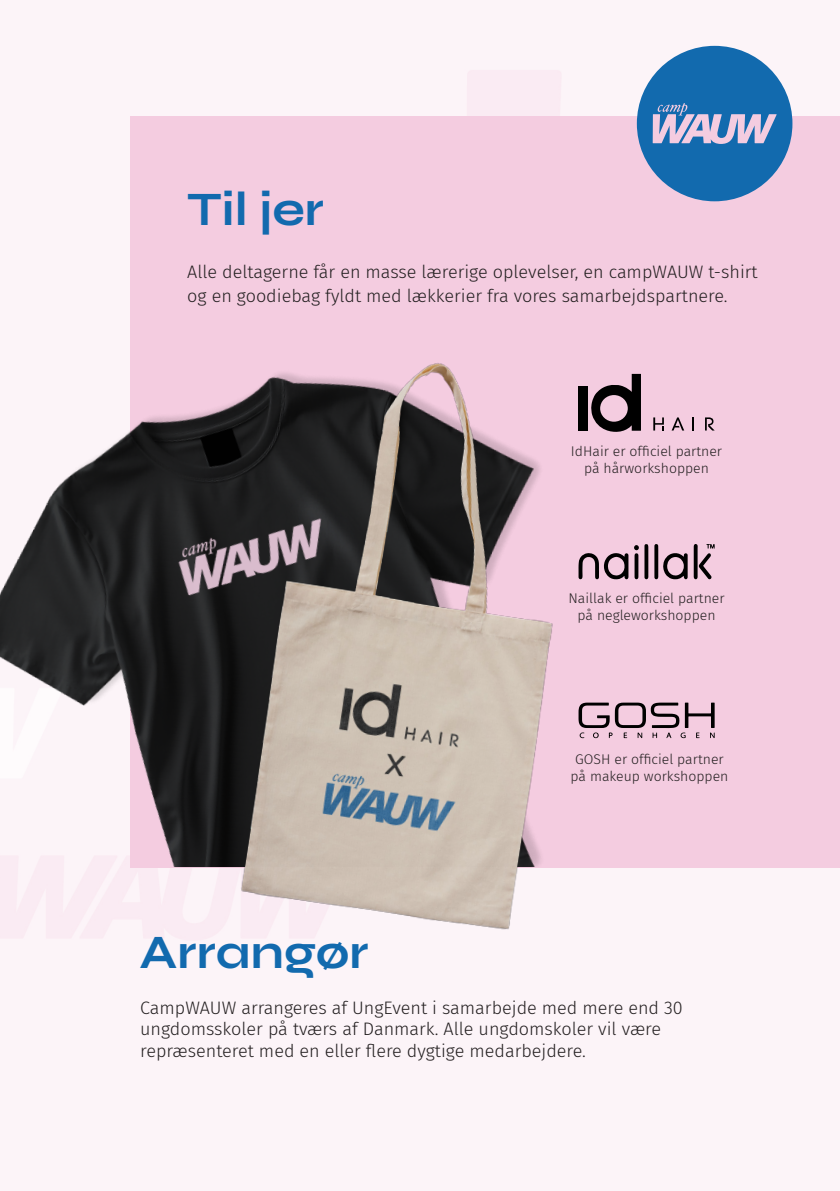
<style>
.page{position:relative;width:840px;height:1191px;background:#fff}
.page>*{position:absolute;margin:0;border:0;box-sizing:border-box;transform-origin:0 0}
.Dag_pt30{font:700 48px "Syne";color:#126aae}
.Brødtekst_12pt{font:300 18px/21.6px "Fira Sans";color:#231f20}
.t1{font:300 14px "Fira Sans";color:#231f20}
</style>
<div class="page">
<div style="left:0;top:0;width:839px;height:1191px;background:#fcf4f8"></div>
<div style="left:130px;top:117px;width:709px;height:751px;background:#f4cce0"></div>
<img style="left:0;top:363px;width:217px;height:504px">
<div style="left:636px;top:46px;width:156px;height:155px;background:#126aae;border-radius:50%"></div>
<svg style="left:652px;top:103px;width:124px;height:41px"></svg>
<img style="left:217px;top:363px;width:361px;height:597px">
<div style="left:578px;top:386px;width:9px;height:45px;background:#000"></div>
<svg style="left:653px;top:417px;width:10px;height:13px"></svg>
<svg style="left:672px;top:417px;width:11px;height:13px"></svg>
<svg style="left:692px;top:417px;width:2px;height:13px"></svg>
<svg style="left:705px;top:417px;width:9px;height:13px"></svg>
<svg style="left:591px;top:374px;width:49px;height:58px"></svg>
<svg style="left:644px;top:544px;width:4px;height:35px"></svg>
<svg style="left:654px;top:544px;width:33px;height:35px"></svg>
<svg style="left:578px;top:545px;width:60px;height:35px"></svg>
<svg style="left:693px;top:544px;width:21px;height:35px"></svg>
<svg style="left:578px;top:702px;width:136px;height:36px"></svg>
<p class="Dag_pt30" style="left:187px;top:180px;width:138px">Til jer</p>
<p class="Brødtekst_12pt" style="left:187px;top:260px;width:571px;line-height:23.4px">Alle deltagerne får en masse lærerige oplevelser, en campWAUW t-shirt og en goodiebag fyldt med lækkerier fra vores samarbejdspartnere.</p>
<p class="t1" style="left:570px;top:441px;width:153px">IdHair er officiel partner</p>
<p class="t1" style="left:584px;top:458px;width:126px">på hårworkshoppen</p>
<p class="t1" style="left:568px;top:588px;width:157px">Naillak er officiel partner</p>
<p class="t1" style="left:577px;top:605px;width:139px">på negleworkshoppen</p>
<p class="Dag_pt30" style="left:139px;top:922px;width:231px">Arrangør</p>
<p class="t1" style="left:575px;top:749px;width:150px">GOSH er officiel partner</p>
<p class="t1" style="left:570px;top:766px;width:159px">på makeup workshoppen</p>
<p class="Brødtekst_12pt" style="left:140px;top:996px;width:544px">CampWAUW arrangeres af UngEvent i samarbejde med mere end 30 ungdomsskoler på tværs af Danmark. Alle ungdomskoler vil være repræsenteret med en eller flere dygtige medarbejdere.</p>
</div>
